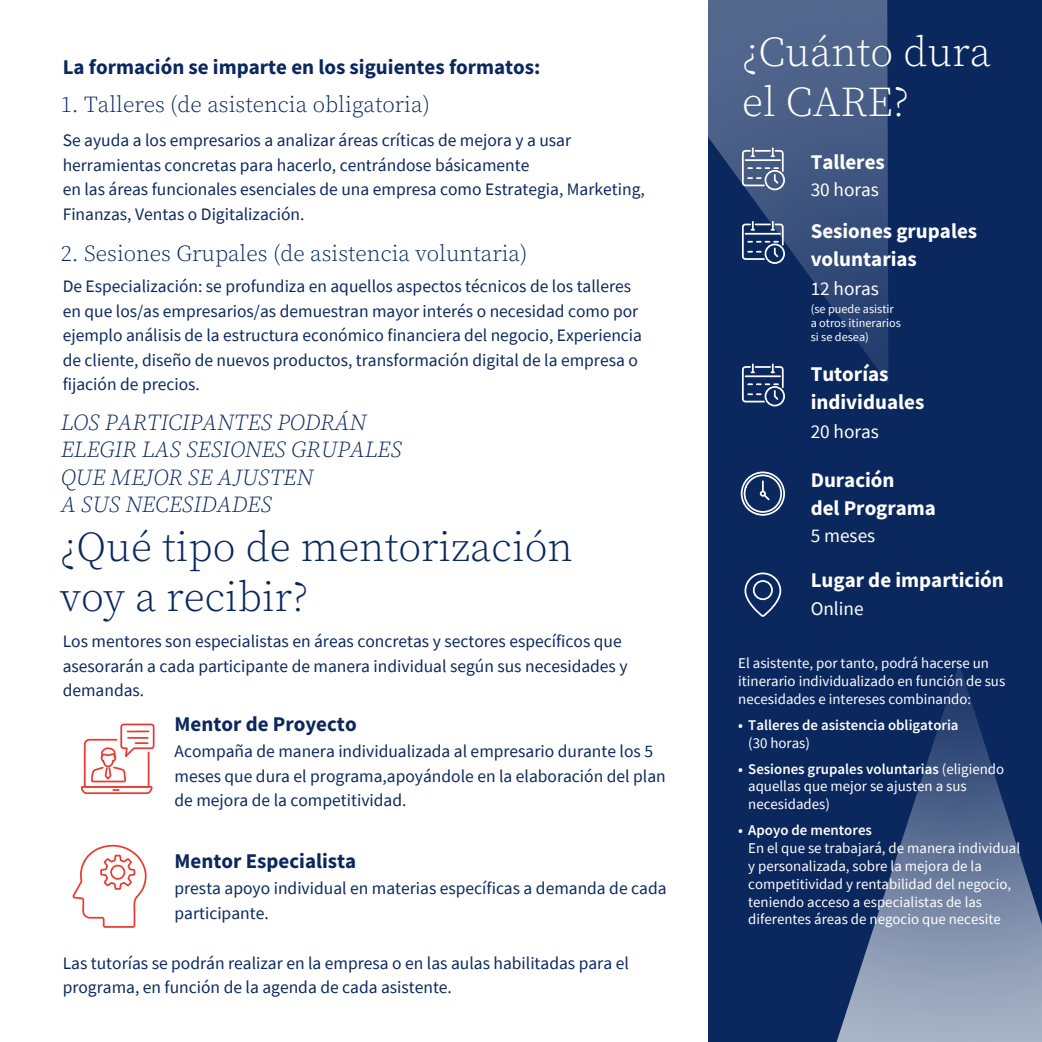
<style>
.page{position:relative;width:1042px;height:1042px;background:#fff}
.page>*{position:absolute;margin:0;border:0;box-sizing:border-box;transform-origin:0 0}
.t1{font:300 42px/50.4px "Source Serif Pro";color:#0b285e}
.t2{font:300 42px/50.4px "Source Serif Pro";color:#fff}
.t3{font:italic 300 22.75px/27.3px "Source Serif Pro";color:#0b285e}
.t4{font:300 22.75px "Source Serif Pro";color:#0b285e}
.t5{font:700 21px/28px "Source Sans Pro";color:#fff}
.t6{font:700 21px "Source Sans Pro";color:#0b285e}
.t7{font:19.25px "Source Sans Pro";color:#fff}
.t8{font:17.5px/24.5px "Source Sans Pro";color:#0b285e}
.t9{font:14.88px/17.8px "Source Sans Pro";color:#fff}
.t10{font:600 14.88px "Source Sans Pro";color:#fff}
.t11{font:12.25px/14px "Source Sans Pro";color:#fff}
.s1{font-weight:600}
</style>
<div class="page">
<div style="left:708px;top:0;width:334px;height:1042px;background:#0b285e"></div>
<svg style="left:708px;top:0;width:180px;height:383px"></svg>
<svg style="left:836px;top:664px;width:206px;height:378px"></svg>
<svg style="left:80px;top:723px;width:75px;height:72px"></svg>
<svg style="left:72px;top:844px;width:75px;height:84px"></svg>
<div style="left:741px;top:471px;width:44px;height:45px;border:2px solid #fff;border-radius:50%"></div>
<svg style="left:743px;top:473px;width:40px;height:41px"></svg>
<div style="left:764px;top:243px;width:21px;height:21px;border:2px solid #fff;border-radius:50%"></div>
<svg style="left:741px;top:222px;width:43px;height:39px"></svg>
<div style="left:764px;top:170px;width:21px;height:20px;border:2px solid #fff;border-radius:50%"></div>
<svg style="left:741px;top:148px;width:43px;height:39px;background:#7484a3"></svg>
<div style="left:764px;top:386px;width:21px;height:20px;border:2px solid #fff;border-radius:50%"></div>
<svg style="left:741px;top:364px;width:43px;height:39px"></svg>
<svg style="left:744px;top:572px;width:38px;height:45px"></svg>
<div style="left:753px;top:580px;width:20px;height:20px;border:2px solid #fff;border-radius:50%"></div>
<p class="t6" style="left:63px;top:53px;width:479px">La formación se imparte en los siguientes formatos:</p>
<h2 class="t4" style="left:61px;top:90px;width:371px">1. Talleres (de asistencia obligatoria)</h2>
<p class="t8" style="left:63px;top:128px;width:584px">Se ayuda a los empresarios a analizar áreas críticas de mejora y a usar herramientas concretas para hacerlo, centrándose básicamente<br>en las áreas funcionales esenciales de una empresa como Estrategia, Marketing, Finanzas, Ventas o Digitalización.</p>
<h2 class="t4" style="left:61px;top:239px;width:468px">2. Sesiones Grupales (de asistencia voluntaria)</h2>
<p class="t8" style="left:63px;top:274px;width:581px">De Especialización: se profundiza en aquellos aspectos técnicos de los talleres en que los/as empresarios/as demuestran mayor interés o necesidad como por ejemplo análisis de la estructura económico financiera del negocio, Experiencia de cliente, diseño de nuevos productos, transformación digital de la empresa o fijación de precios.</p>
<h2 class="t3" style="left:61px;top:409px;width:343px">LOS PARTICIPANTES PODRÁN<br>ELEGIR LAS SESIONES GRUPALES<br>QUE MEJOR SE AJUSTEN<br>A SUS NECESIDADES</h2>
<h1 class="t1" style="left:60px;top:522px;width:514px">¿Qué tipo de mentorización voy a recibir?</h1>
<p class="t8" style="left:63px;top:629px;width:566px">Los mentores son especialistas en áreas concretas y sectores específicos que asesorarán a cada participante de manera individual según sus necesidades y demandas.</p>
<p class="t6" style="left:174px;top:710px;width:184px">Mentor de Proyecto</p>
<p class="t8" style="left:174px;top:739px;width:493px">Acompaña de manera individualizada al empresario durante los 5 meses que dura el programa,apoyándole en la elaboración del plan de mejora de la competitividad.</p>
<p class="t6" style="left:174px;top:847px;width:183px">Mentor Especialista</p>
<p class="t8" style="left:174px;top:876px;width:493px">presta apoyo individual en materias específicas a demanda de cada participante.</p>
<p class="t8" style="left:63px;top:950px;width:567px">Las tutorías se podrán realizar en la empresa o en las aulas habilitadas para el programa, en función de la agenda de cada asistente.</p>
<h1 class="t2" style="left:742px;top:27px;width:250px">¿Cuánto dura el CARE?</h1>
<p class="t5" style="left:810px;top:147px;width:76px">Talleres</p>
<p class="t7" style="left:810px;top:177px;width:70px">30 horas</p>
<p class="t5" style="left:810px;top:217px;width:168px">Sesiones grupales voluntarias</p>
<p class="t7" style="left:810px;top:277px;width:70px">12 horas</p>
<p class="t11" style="left:810px;top:302px;width:92px">(se puede asistir a otros itinerarios si se desea)</p>
<p class="t5" style="left:810px;top:359px;width:115px">Tutorías individuales</p>
<p class="t7" style="left:810px;top:419px;width:70px">20 horas</p>
<p class="t5" style="left:810px;top:465px;width:127px">Duración<br>del Programa</p>
<p class="t7" style="left:810px;top:523px;width:66px">5 meses</p>
<p class="t5" style="left:810px;top:566px;width:195px">Lugar de impartición</p>
<p class="t7" style="left:810px;top:596px;width:55px">Online</p>
<p class="t9" style="left:738px;top:654px;width:268px">El asistente, por tanto, podrá hacerse un itinerario individualizado en función de sus necesidades e intereses combinando:</p>
<p class="t10" style="left:738px;top:715px;width:222px">• Talleres de asistencia obligatoria</p>
<p class="t9" style="left:748px;top:733px;width:63px">(30 horas)</p>
<p class="t9" style="left:748px;top:759px;width:257px;text-indent:-10px"><span class="s1">• Sesiones grupales voluntarias</span> (eligiendo aquellas que mejor se ajusten a sus necesidades)</p>
<p class="t10" style="left:738px;top:820px;width:135px">• Apoyo de mentores</p>
<p class="t9" style="left:748px;top:839px;width:273px">En el que se trabajará, de manera individual y personalizada, sobre la mejora de la competitividad y rentabilidad del negocio, teniendo acceso a especialistas de las diferentes áreas de negocio que necesite</p>
</div>
